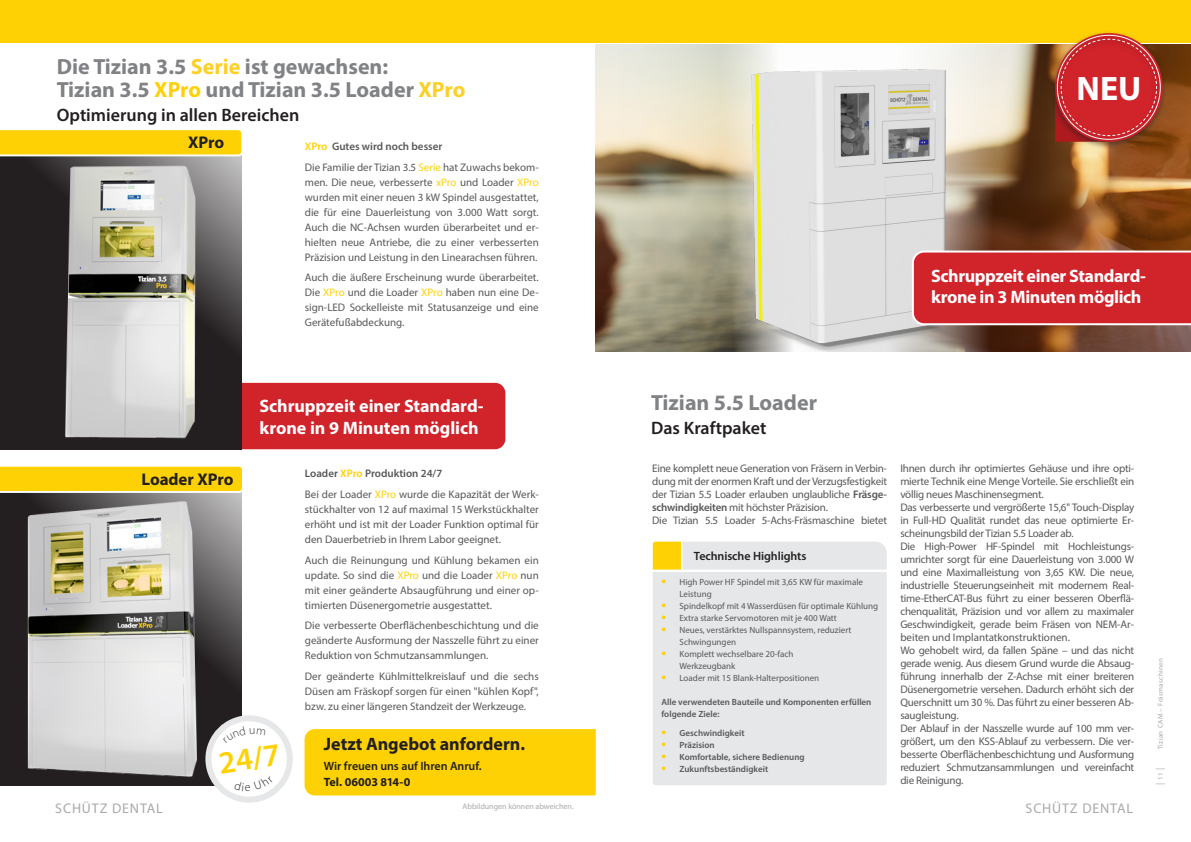
<style>
.page{position:relative;width:1191px;height:842px;background:#fff}
.page>*{position:absolute;margin:0;border:0;box-sizing:border-box;transform-origin:0 0}
.t1{font:700 34px "Myriad Pro";color:#fff}
.Unterüberschrift{font:600 31.7px "Myriad Pro";color:#fed105}
.Titel{font:700 22px/23px "Myriad Pro";color:#808285}
.Störer_Text{font:700 18px "Myriad Pro";letter-spacing:-.015em;color:#fff}
.Unterüberschrift-2{font:600 18px "Myriad Pro";color:#231f20}
.t2{font:700 18px "Myriad Pro";color:#231f20}
.Störer_Text-2{font:700 16.9px "Myriad Pro";letter-spacing:-.005em;color:#231f20}
.t3{font:14px "Myriad Pro";letter-spacing:.06em;color:#a8a9ad}
.Störer_Text-3{font:600 12px "Myriad Pro";letter-spacing:-.005em;color:#231f20}
.Überschrift_Info-Element{font:600 12px "Myriad Pro";letter-spacing:-.005em;color:#231f20}
.Störer_Text-4{font:700 12px "Myriad Pro";letter-spacing:-.005em;color:#231f20}
.Fließtext_ohne_Flattersatzausgleich{font:11px/13px "Myriad Pro";letter-spacing:-.02em;color:#57585a;text-align:justify}
.Einleitungstext{font:11px/15px "Myriad Pro";color:#57585a;text-align:justify}
.Einleitungstext-2{font:600 11px "Myriad Pro";color:#57585a}
.t4{font:9px/12px "Myriad Pro";color:#57585a}
.Liste_Bulletpoints_gelb{font:600 9px/12px "Myriad Pro";color:#57585a}
.t5{font:9px "Myriad Pro";color:#a8a9ad}
.t6{font:8px "Myriad Pro";color:#a8a9ad}
.t7{font:7px "Myriad Pro";letter-spacing:.05em;color:#a8a9ad}
.s1{color:#fcd025}
.s2{color:#fed105}
.s3{font-weight:600}
.s4{font-weight:700;font-size:14px;color:#fed105}
.s5{font-size:7px}
</style>
<div class="page">
<div style="left:587px;top:0;width:604px;height:43px;background:#fed105"></div>
<div style="left:0;top:0;width:604px;height:43px;background:#fed105"></div>
<div style="left:336px;top:382px;width:170px;height:68px;background:#d1232a"></div>
<img style="left:0;top:502px;width:286px;height:294px">
<div style="left:304px;top:729px;width:292px;height:67px;background:#fed105"></div>
<img style="left:595px;top:45px;width:24px;height:307px">
<svg style="left:619px;top:45px;width:24px;height:307px;background:#c1b9a2"></svg>
<img style="left:643px;top:45px;width:548px;height:307px">
<div style="left:653px;top:572px;width:233px;height:213px;background:#e6e7e9"></div>
<svg style="left:653px;top:542px;width:233px;height:28px;background:#e9e4ce"></svg>
<div style="left:1049px;top:30px;width:118px;height:120px;background:#231f20;opacity:.4"></div>
<div style="left:1050px;top:32px;width:115px;height:116px;background:#231f20;opacity:.4"></div>
<div style="left:1054px;top:36px;width:107px;height:108px;background:#231f20;opacity:.4"></div>
<svg style="left:1055px;top:38px;width:102px;height:104px;background:#c93430"></svg>
<svg style="left:208px;top:718px;width:82px;height:82px"></svg>
<div style="left:205px;top:715px;width:88px;height:88px;border:6px solid #e6e7e9;border-radius:50%"></div>
<img style="left:0;top:130px;width:336px;height:372px">
<img style="left:743px;top:62px;width:212px;height:289px">
<svg style="left:911px;top:250px;width:280px;height:76px;background:#d23238"></svg>
<svg style="left:218px;top:724px;width:59px;height:67px"></svg>
<p class="Titel" style="left:57px;top:54px;width:410px">Die Tizian 3.5 <span class="s1">Serie</span> ist gewachsen:<br>Tizian 3.5 <span class="s2">XPro</span> und Tizian 3.5 Loader <span class="s1">XPro</span></p>
<p class="Unterüberschrift-2" style="left:57px;top:103px;width:244px">Optimierung in allen Bereichen</p>
<p class="Einleitungstext-2" style="left:305px;top:139px;width:139px"><span class="s2">XPro</span> Gutes wird noch besser</p>
<p class="Einleitungstext" style="left:305px;top:159px;width:235px">Die Familie der Tizian 3.5 <span class="s2">Serie</span> hat Zuwachs bekom&shy;men. Die neue, verbesserte <span class="s2">xPro</span> und Loader <span class="s2">XPro </span>wurden mit einer neuen 3 kW Spindel ausgestattet, die für eine Dauerleistung von 3.000 Watt sorgt.<br>Auch die NC-Achsen wurden überarbeitet und er&shy;hielten neue Antriebe, die zu einer verbesserten Präzision und Leistung in den Linearachsen führen.</p>
<p class="Einleitungstext" style="left:305px;top:270px;width:235px">Auch die äußere Erscheinung wurde überarbeitet.<br>Die <span class="s2">XPro</span> und die Loader <span class="s2">XPro</span> haben nun eine De&shy;sign-LED Sockelleiste mit Statusanzeige und eine Gerätefußabdeckung.</p>
<p class="Störer_Text-2" style="left:188px;top:131px;width:38px">XPro</p>
<p class="Störer_Text" style="left:259px;top:394px;width:226px">Schruppzeit einer Standard-</p>
<p class="Störer_Text" style="left:259px;top:416px;width:221px">krone in 9 Minuten möglich</p>
<p class="Störer_Text-2" style="left:141px;top:468px;width:94px">Loader XPro</p>
<p class="t3" style="left:55px;top:800px;width:109px">SCHÜTZ DENTAL</p>
<p class="Unterüberschrift" style="left:216px;top:744px;width:63px;rotate:-9deg">2 4/7</p>
<p class="Einleitungstext-2" style="left:305px;top:466px;width:139px">Loader <span class="s2">XPro</span> Produktion 24/7</p>
<p class="Einleitungstext" style="left:305px;top:487px;width:235px">Bei der Loader <span class="s2">XPro</span> wurde die Kapazität der Werk&shy;stückhalter von 12 auf maximal 15 Werkstückhalter erhöht und ist mit der Loader Funktion optimal für den Dauerbetrieb in Ihrem Labor geeignet.</p>
<p class="Einleitungstext" style="left:305px;top:552px;width:235px">Auch die Reinungung und Kühlung bekamen ein update. So sind die <span class="s2">XPro</span> und die Loader <span class="s2">XPro</span> nun mit einer geänderte Absaugführung und einer op&shy;timierten Düsenergometrie ausgestattet.</p>
<p class="Einleitungstext" style="left:305px;top:618px;width:235px">Die verbesserte Oberflächenbeschichtung und die geänderte Ausformung der Nasszelle führt zu einer Reduktion von Schmutzansammlungen.</p>
<p class="Einleitungstext" style="left:305px;top:669px;width:235px">Der geänderte Kühlmittelkreislauf und die sechs Düsen am Fräskopf sorgen für einen "kühlen Kopf", bzw. zu einer längeren Standzeit der Werkzeuge.</p>
<p class="t2" style="left:324px;top:732px;width:203px">Jetzt Angebot anfordern.</p>
<p class="Störer_Text-3" style="left:324px;top:758px;width:159px">Wir freuen uns auf Ihren Anruf.</p>
<p class="Störer_Text-4" style="left:324px;top:774px;width:88px">Tel. 06003 814-0</p>
<p class="t6" style="left:462px;top:801px;width:113px">Abbildungen können abweichen.</p>
<p class="t1" style="left:1076px;top:67px;width:66px">NEU</p>
<p class="Störer_Text" style="left:931px;top:264px;width:216px">Schruppzeit einer Standard-</p>
<p class="Störer_Text" style="left:931px;top:286px;width:212px">krone in 3 Minuten möglich</p>
<p class="Titel" style="left:651px;top:390px;width:167px">Tizian 5.5 Loader</p>
<p class="Unterüberschrift-2" style="left:651px;top:417px;width:117px">Das Kraftpaket</p>
<p class="Fließtext_ohne_Flattersatzausgleich" style="left:652px;top:461px;width:236px">Eine komplett neue Generation von Fräsern in Verbin&shy;dung mit der enormen Kraft und der Verzugsfestigkeit der Tizian 5.5 Loader erlauben unglaubliche <span class="s3">Fräsge&shy;schwindigkeiten</span> mit höchster Präzision.</p>
<p class="Fließtext_ohne_Flattersatzausgleich" style="left:652px;top:513px;width:236px">Die Tizian 5.5 Loader 5-Achs-Fräsmaschine bietet</p>
<p class="Überschrift_Info-Element" style="left:694px;top:548px;width:114px">Technische Highlights</p>
<p class="t4" style="left:679px;top:576px;width:185px;text-indent:-18px"><span class="s4">•</span> High Power HF Spindel mit 3,65 KW für maximale<br>Leistung</p>
<p class="t4" style="left:661px;top:600px;width:218px"><span class="s4">•</span> Spindelkopf mit 4 Wasserdüsen für optimale Kühlung</p>
<p class="t4" style="left:661px;top:612px;width:177px"><span class="s4">•</span> Extra starke Servomotoren mit je 400 Watt</p>
<p class="t4" style="left:679px;top:624px;width:173px;text-indent:-18px"><span class="s4">•</span> Neues, verstärktes Nullspannsystem, reduziert<br>Schwingungen</p>
<p class="t4" style="left:679px;top:648px;width:115px;text-indent:-18px"><span class="s4">•</span> Komplett wechselbare 20-fach<br>Werkzeugbank</p>
<p class="t4" style="left:661px;top:672px;width:159px"><span class="s4">•</span> Loader mit 15 Blank-Halterpositionen</p>
<p class="Liste_Bulletpoints_gelb" style="left:661px;top:696px;width:211px">Alle verwendeten Bauteile und Komponenten erfüllen folgende Ziele:</p>
<p class="Liste_Bulletpoints_gelb" style="left:661px;top:727px;width:84px"><span class="s4">•</span> Geschwindigkeit</p>
<p class="Liste_Bulletpoints_gelb" style="left:661px;top:739px;width:55px"><span class="s4">•</span> Präzision</p>
<p class="Liste_Bulletpoints_gelb" style="left:661px;top:751px;width:145px"><span class="s4">•</span> Komfortable, sichere Bedienung</p>
<p class="Liste_Bulletpoints_gelb" style="left:661px;top:763px;width:108px"><span class="s4">•</span> Zukunftsbeständigkeit</p>
<p class="Fließtext_ohne_Flattersatzausgleich" style="left:900px;top:461px;width:235px">Ihnen durch ihr optimiertes Gehäuse und ihre opti&shy;mierte Technik eine Menge Vorteile. Sie erschließt ein völlig neues Maschinensegment.</p>
<p class="Fließtext_ohne_Flattersatzausgleich" style="left:900px;top:500px;width:235px">Das verbesserte und vergrößerte 15,6" Touch-Display in Full-HD Qualität rundet das neue optimierte Er&shy;scheinungsbild der Tizian 5.5 Loader ab.</p>
<p class="Fließtext_ohne_Flattersatzausgleich" style="left:900px;top:539px;width:235px">Die High-Power HF-Spindel mit Hochleistungs&shy;umrichter sorgt für eine Dauerleistung von 3.000 W und eine Maximalleistung von 3,65 KW. Die neue, industrielle Steuerungseinheit mit modernem Real&shy;time-EtherCAT-Bus führt zu einer besseren Oberflä&shy;chenqualität, Präzision und vor allem zu maximaler Geschwindigkeit, gerade beim Fräsen von NEM-Ar&shy;beiten und Implantatkonstruktionen.</p>
<p class="Fließtext_ohne_Flattersatzausgleich" style="left:900px;top:643px;width:235px">Wo gehobelt wird, da fallen Späne – und das nicht gerade wenig. Aus diesem Grund wurde die Absaug&shy;führung innerhalb der Z-Achse mit einer breiteren Düsenergometrie versehen. Dadurch erhöht sich der Querschnitt um 30 %. Das führt zu einer besseren Ab&shy;saugleistung.</p>
<p class="Fließtext_ohne_Flattersatzausgleich" style="left:900px;top:721px;width:235px">Der Ablauf in der Nasszelle wurde auf 100 mm ver&shy;größert, um den KSS-Ablauf zu verbessern. Die ver&shy;besserte Oberflächenbeschichtung und Ausformung reduziert Schmutzansammlungen und vereinfacht die Reinigung.</p>
<p class="t3" style="left:1025px;top:800px;width:109px">SCHÜTZ DENTAL</p>
<p class="t7" style="left:1156px;top:749px;width:93px;rotate:-90deg">Tizian CAM – Fräsmaschinen</p>
<p class="t5" style="left:1154px;top:785px;width:19px;rotate:-90deg">| <span class="s5">11</span> |</p>
</div>
